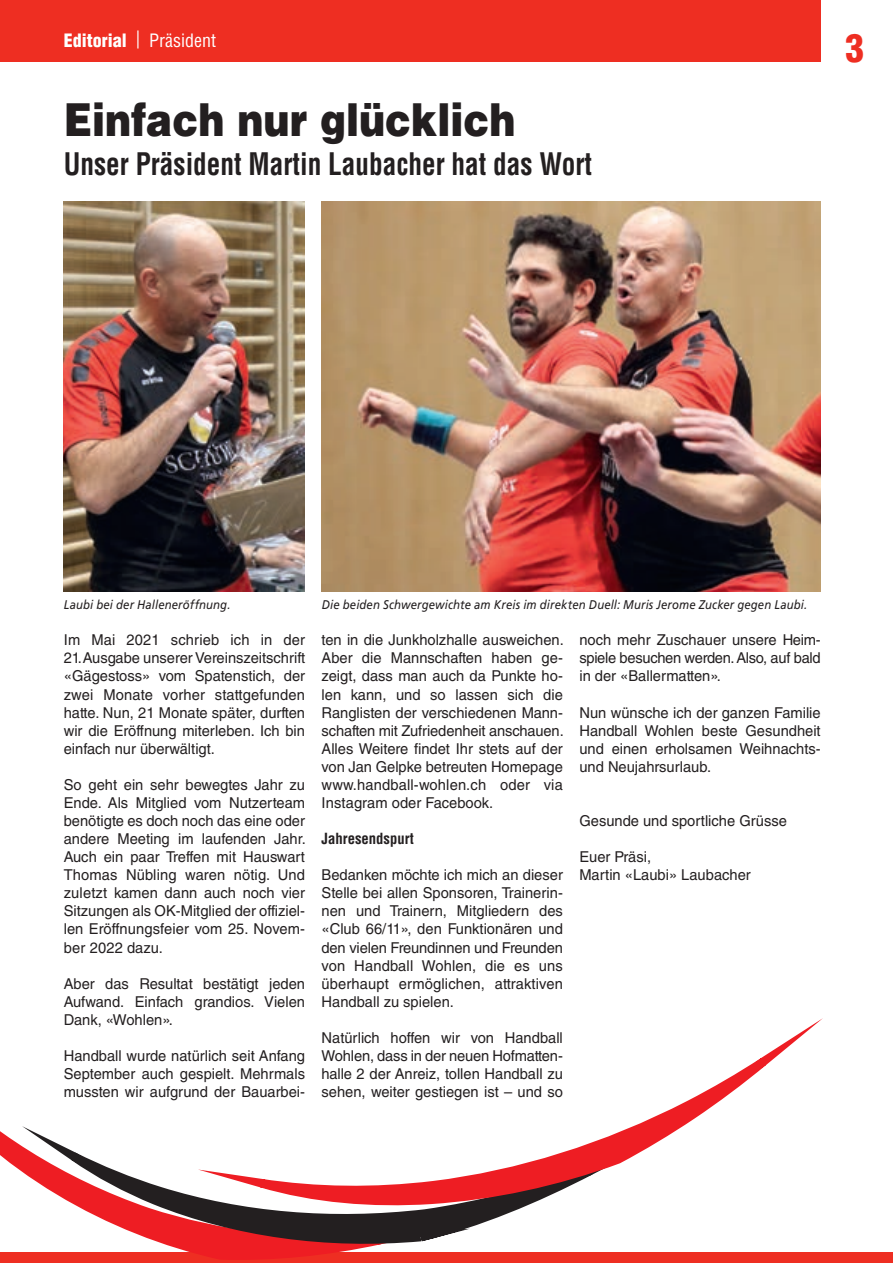
<style>
.page{position:relative;width:893px;height:1263px;background:#fff}
.page>*{position:absolute;margin:0;border:0;box-sizing:border-box;transform-origin:0 0}
.t1{font:900 45.45px "Helvetica LT Std";color:#231f20;scale:.86 1}
.t2{font:900 condensed 37.5px "Helvetica LT Std";color:#ee2e22}
.t3{font:700 condensed 30.3px "Helvetica LT Std";color:#231f20;scale:.9 1}
.t4{font:condensed 18px "Helvetica LT Std";color:#fff}
.t5{font:15px/18px "Helvetica LT Std";color:#231f20;text-align:justify}
.t6{font:700 condensed 15px "Helvetica LT Std";color:#231f20}
.t7{font:italic 12.6px "Frutiger LT Com";letter-spacing:.01em;color:#231f20;scale:.9 1}
.s1{font-weight:900}
</style>
<div class="page">
<div style="left:0;top:0;width:821px;height:62px;background:#ee2e22"></div>
<div style="left:0;top:1252px;width:893px;height:11px;background:#ee2e22"></div>
<svg style="left:173px;top:1247px;width:194px;height:13px"></svg>
<svg style="left:0;top:1126px;width:511px;height:121px"></svg>
<svg style="left:138px;top:1018px;width:685px;height:194px"></svg>
<img style="left:322px;top:202px;width:499px;height:389px">
<img style="left:64px;top:202px;width:241px;height:389px">
<p class="t4" style="left:64px;top:29px;width:154px"><span class="s1">Editorial</span> | Präsident</p>
<h1 class="t1" style="left:64px;top:90px;width:527px">Einfach nur glücklich</h1>
<h3 class="t3" style="left:64px;top:145px;width:588px">Unser Präsident Martin Laubacher hat das Wort</h3>
<h2 class="t2" style="left:845px;top:24px;width:20px">3</h2>
<p class="t7" style="left:64px;top:597px;width:187px">Laubi bei der Halleneröffnung.</p>
<p class="t7" style="left:322px;top:597px;width:541px">Die beiden Schwergewichte am Kreis im direkten Duell: Muris Jerome Zucker gegen Laubi.</p>
<p class="t5" style="left:64px;top:631px;width:243px">Im Mai 2021 schrieb ich in der 21.Ausgabe unserer Vereinszeitschrift «Gägestoss» vom Spatenstich, der zwei Monate vorher stattgefunden hatte. Nun, 21 Monate später, durften wir die Eröffnung miterleben. Ich bin einfach nur überwältigt.</p>
<p class="t5" style="left:64px;top:776px;width:244px">So geht ein sehr bewegtes Jahr zu Ende. Als Mitglied vom Nutzerteam benötigte es doch noch das eine oder andere Meeting im laufenden Jahr.<br>Auch ein paar Treffen mit Hauswart Thomas Nübling waren nötig. Und zuletzt kamen dann auch noch vier Sitzungen als OK-Mitglied der offiziel&shy;len Eröffnungsfeier vom 25. Novem&shy;ber 2022 dazu.</p>
<p class="t5" style="left:64px;top:974px;width:243px">Aber das Resultat bestätigt jeden Aufwand. Einfach grandios. Vielen Dank, «Wohlen».</p>
<p class="t5" style="left:64px;top:1047px;width:243px">Handball wurde natürlich seit Anfang September auch gespielt. Mehrmals mussten wir aufgrund der Bauarbei-</p>
<p class="t5" style="left:322px;top:631px;width:244px">ten in die Junkholzhalle ausweichen.<br>Aber die Mannschaften haben ge&shy;zeigt, dass man auch da Punkte ho&shy;len kann, und so lassen sich die Ranglisten der verschiedenen Mann&shy;schaften mit Zufriedenheit anschauen.<br>Alles Weitere findet Ihr stets auf der von Jan Gelpke betreuten Homepage www.handball-wohlen.ch oder via Instagram oder Facebook.</p>
<p class="t6" style="left:322px;top:829px;width:94px">Jahresendspurt</p>
<p class="t5" style="left:322px;top:866px;width:243px">Bedanken möchte ich mich an dieser Stelle bei allen Sponsoren, Trainerin&shy;nen und Trainern, Mitgliedern des «Club 66/11», den Funktionären und den vielen Freundinnen und Freunden von Handball Wohlen, die es uns überhaupt ermöglichen, attraktiven Handball zu spielen.</p>
<p class="t5" style="left:322px;top:1029px;width:243px">Natürlich hoffen wir von Handball Wohlen, dass in der neuen Hofmatten&shy;halle 2 der Anreiz, tollen Handball zu sehen, weiter gestiegen ist – und so</p>
<p class="t5" style="left:579px;top:631px;width:243px">noch mehr Zuschauer unsere Heim&shy;spiele besuchen werden. Also, auf bald in der «Ballermatten».</p>
<p class="t5" style="left:579px;top:703px;width:243px">Nun wünsche ich der ganzen Familie Handball Wohlen beste Gesundheit und einen erholsamen Weihnachts&shy;und Neujahrsurlaub.</p>
<p class="t5" style="left:579px;top:812px;width:209px">Gesunde und sportliche Grüsse</p>
<p class="t5" style="left:579px;top:848px;width:173px">Euer Präsi,<br>Martin «Laubi» Laubacher</p>
</div>
